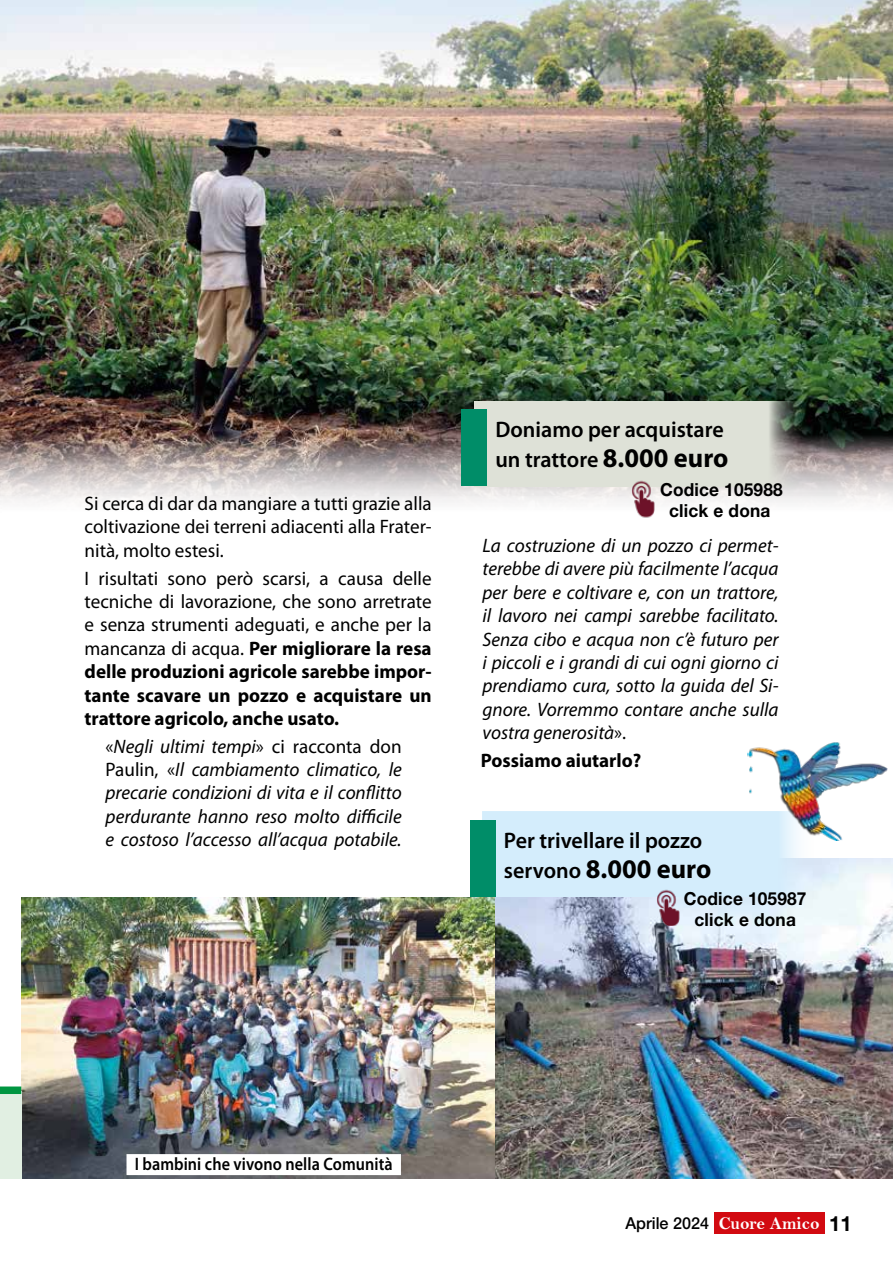
<style>
.page{position:relative;width:893px;height:1263px;background:#fff}
.page>*{position:absolute;margin:0;border:0;box-sizing:border-box;transform-origin:0 0}
.t1{font:700 27px "Myriad Pro";color:#000}
.t2{font:600 22.5px/30px "Myriad Pro";color:#000}
.t3{font:italic 19.5px/23.4px "Myriad Pro";color:#000;text-align:justify}
.t4{font:19.5px/23.4px "Myriad Pro";color:#000;text-align:justify}
.t5{font:700 19.5px "Myriad Pro";color:#000}
.t6{font:700 18px/21.3px "Helvetica Neue LT Pro";letter-spacing:.01em;color:#000;text-align:center;scale:.96 1}
.t7{font:600 18px "Myriad Pro";letter-spacing:.005em;color:#000;scale:.9 1}
.t8{font:500 16.5px "Helvetica Neue LT Pro";color:#000}
.s1{font-weight:700}
.s2{font-style:normal}
.s3{font-weight:700;font-size:27px}
.s4{font-weight:600;font-size:22.5px}
.s5{font-family:"Bell MT Bold";font-weight:400;font-size:18px;color:#fff}
.s6{font-weight:700;font-size:21px}
</style>
<div class="page">
<div style="left:714px;top:1212px;width:110px;height:21px;background:#d20a11"></div>
<img style="left:0;top:0;width:893px;height:518px">
<img style="left:21px;top:898px;width:474px;height:280px">
<div style="left:0;top:1091px;width:21px;height:87px;background:#e1efe2"></div>
<div style="left:0;top:1086px;width:18px;height:8px;background:#009641"></div>
<img style="left:495px;top:858px;width:398px;height:320px">
<div style="left:127px;top:1154px;width:274px;height:21px;background:#fff"></div>
<div style="left:483px;top:812px;width:333px;height:85px;background:#d4edfc"></div>
<div style="left:470px;top:820px;width:25px;height:77px;background:#008d68"></div>
<img style="left:747px;top:742px;width:141px;height:98px">
<div style="left:474px;top:401px;width:333px;height:85px;background:#dee1d7"></div>
<div style="left:461px;top:410px;width:26px;height:76px;background:#008d68"></div>
<img style="left:628px;top:480px;width:30px;height:37px">
<img style="left:653px;top:889px;width:30px;height:37px">
<p class="t4" style="left:85px;top:491px;width:349px">Si cerca di dar da mangiare a tutti grazie alla coltivazione dei terreni adiacenti alla Frater&shy;nità, molto estesi.</p>
<p class="t4" style="left:85px;top:566px;width:349px">I risultati sono però scarsi, a causa delle tecniche di lavorazione, che sono arretrate e senza strumenti adeguati, e anche per la mancanza di acqua. <span class="s1">Per migliorare la resa delle produzioni agricole sarebbe impor&shy;tante scavare un pozzo e acquistare un trattore agricolo, anche usato.</span></p>
<p class="t3" style="left:106px;top:734px;width:298px"><span class="s2">«</span>Negli ultimi tempi<span class="s2">» ci racconta don Paulin, «</span>Il cambiamento climatico, le precarie condizioni di vita e il conflitto perdurante hanno reso molto difficile e costoso l’accesso all’acqua potabile.</p>
<p class="t2" style="left:495px;top:414px;width:235px">Doniamo per acquistare un trattore <span class="s3">8.000 euro</span></p>
<p class="t6" style="left:660px;top:478px;width:129px">Codice 105988 click e dona</p>
<p class="t3" style="left:482px;top:533px;width:298px">La costruzione di un pozzo ci permet&shy;terebbe di avere più facilmente l’acqua per bere e coltivare e, con un trattore, il lavoro nei campi sarebbe facilitato.<br>Senza cibo e acqua non c’è futuro per i piccoli e i grandi di cui ogni giorno ci prendiamo cura, sotto la guida del Si&shy;gnore. Vorremmo contare anche sulla vostra generosità<span class="s2">».</span></p>
<p class="t5" style="left:481px;top:748px;width:162px">Possiamo aiutarlo?</p>
<p class="t2" style="left:504px;top:824px;width:200px">Per trivellare il pozzo</p>
<h1 class="t1" style="left:504px;top:851px;width:209px"><span class="s4">servono</span> 8.000 euro</h1>
<p class="t6" style="left:684px;top:887px;width:129px">Codice 105987</p>
<p class="t6" style="left:694px;top:908px;width:107px">click e dona</p>
<p class="t7" style="left:135px;top:1152px;width:288px">I bambini che vivono nella Comunità</p>
<p class="t8" style="left:625px;top:1213px;width:228px">Aprile 2024 <span class="s5">Cuore Amico</span> <span class="s6">11</span></p>
</div>
